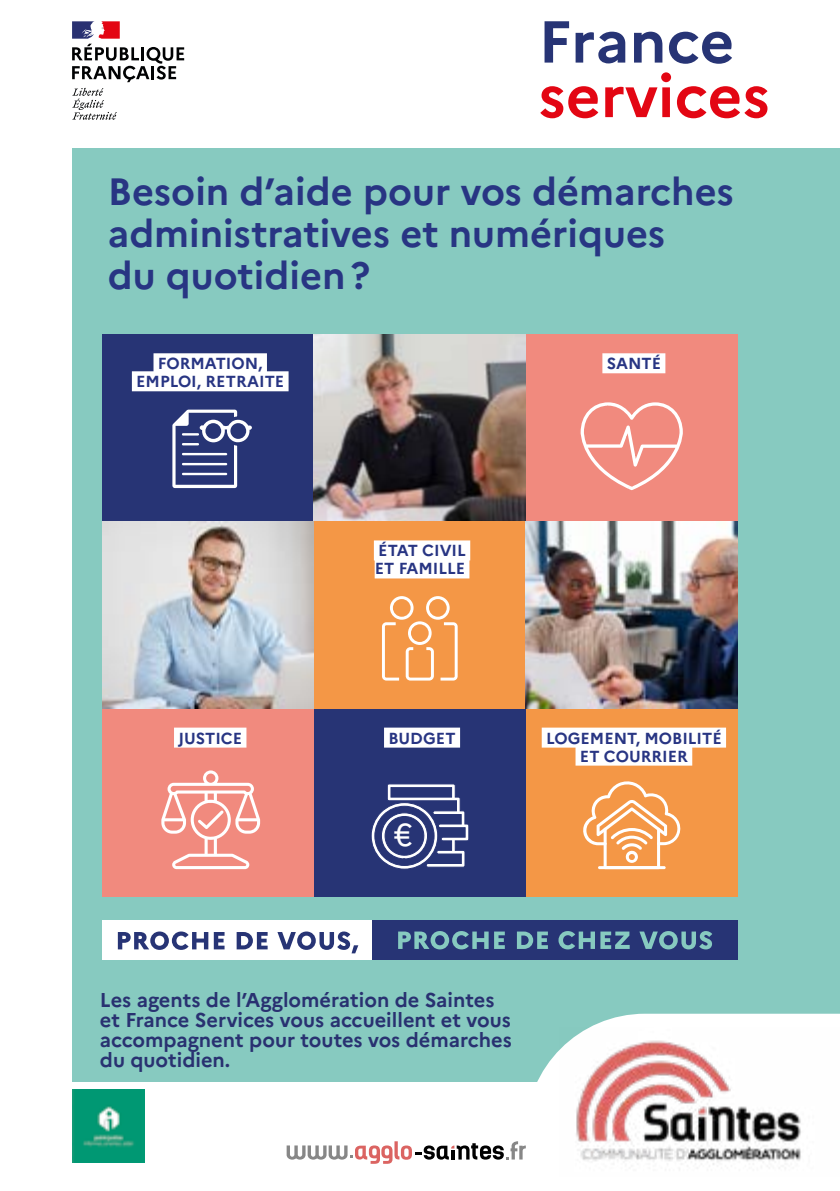
<style>
.page{position:relative;width:840px;height:1191px;background:#fff}
.page>*{position:absolute;margin:0;border:0;box-sizing:border-box;transform-origin:0 0}
.t1{font:700 59px "Marianne";color:#e30613}
.t2{font:700 59px "Marianne";color:#273475}
.t3{font:700 38px/42px "Marianne";color:#283583}
.t4{font:31.6px "Marianne";color:#fff}
.t5{font:700 20px/20px "Marianne";color:#293171}
.t6{font:700 16px/18px "Marianne";color:#283583;text-align:center}
</style>
<div class="page">
<div style="left:72px;top:149px;width:767px;height:950px;background:#87cac0"></div>
<div style="left:0;top:1082px;width:839px;height:109px;background:#fff"></div>
<img style="left:72px;top:1089px;width:73px;height:73px">
<svg style="left:525px;top:1013px;width:314px;height:136px;fill:#fff"></svg>
<img style="left:559px;top:1027px;width:280px;height:142px">
<svg style="left:286px;top:1141px;width:239px;height:22px"></svg>
<svg style="left:72px;top:88px;width:45px;height:32px"></svg>
<svg style="left:72px;top:21px;width:112px;height:61px"></svg>
<div style="left:371px;top:920px;width:366px;height:39px;background:#273475"></div>
<svg style="left:398px;top:931px;width:90px;height:18px"></svg>
<svg style="left:494px;top:931px;width:10px;height:18px"></svg>
<svg style="left:516px;top:931px;width:31px;height:18px"></svg>
<svg style="left:558px;top:931px;width:36px;height:18px"></svg>
<svg style="left:600px;top:931px;width:29px;height:18px"></svg>
<svg style="left:639px;top:931px;width:73px;height:18px"></svg>
<div style="left:102px;top:920px;width:269px;height:39px;background:#fff"></div>
<svg style="left:118px;top:931px;width:90px;height:19px"></svg>
<svg style="left:214px;top:932px;width:10px;height:17px"></svg>
<svg style="left:236px;top:932px;width:31px;height:17px"></svg>
<svg style="left:277px;top:931px;width:81px;height:22px"></svg>
<div style="left:102px;top:334px;width:212px;height:188px;background:#273475"></div>
<div style="left:153px;top:353px;width:114px;height:20px;background:#fff"></div>
<div style="left:132px;top:371px;width:156px;height:20px;background:#fff"></div>
<img style="left:314px;top:334px;width:211px;height:188px">
<div style="left:525px;top:334px;width:212px;height:188px;background:#f18a7e"></div>
<div style="left:602px;top:353px;width:63px;height:20px;background:#fff"></div>
<img style="left:102px;top:522px;width:212px;height:187px">
<div style="left:314px;top:522px;width:211px;height:187px;background:#f49746"></div>
<div style="left:373px;top:540px;width:97px;height:20px;background:#fff"></div>
<div style="left:374px;top:558px;width:95px;height:20px;background:#fff"></div>
<img style="left:525px;top:522px;width:212px;height:187px">
<div style="left:102px;top:709px;width:212px;height:187px;background:#f18a7e"></div>
<div style="left:174px;top:727px;width:72px;height:20px;background:#fff"></div>
<div style="left:314px;top:709px;width:211px;height:187px;background:#273475"></div>
<div style="left:384px;top:727px;width:76px;height:20px;background:#fff"></div>
<div style="left:525px;top:709px;width:212px;height:187px;background:#f49746"></div>
<div style="left:541px;top:727px;width:184px;height:20px;background:#fff"></div>
<div style="left:575px;top:745px;width:116px;height:20px;background:#fff"></div>
<svg style="left:172px;top:409px;width:80px;height:80px"></svg>
<hr style="left:182px;top:453px;width:45px;height:2px;background:#fff">
<hr style="left:182px;top:463px;width:45px;height:2px;background:#fff">
<hr style="left:182px;top:473px;width:45px;height:2px;background:#fff">
<svg style="left:583px;top:781px;width:97px;height:88px"></svg>
<svg style="left:382px;top:596px;width:75px;height:84px"></svg>
<svg style="left:580px;top:402px;width:103px;height:88px"></svg>
<svg style="left:161px;top:770px;width:99px;height:99px"></svg>
<svg style="left:371px;top:784px;width:98px;height:85px"></svg>
<h1 class="t2" style="left:538px;top:-4px;width:197px">France</h1>
<h1 class="t1" style="left:538px;top:50px;width:233px">services</h1>
<h2 class="t3" style="left:108px;top:168px;width:627px">Besoin d’aide pour vos démarches administratives et numériques<br>du quotidien ?</h2>
<p class="t6" style="left:136px;top:353px;width:149px">FORMATION,<br>EMPLOI, RETRAITE</p>
<p class="t6" style="left:606px;top:353px;width:56px">SANTÉ</p>
<p class="t6" style="left:374px;top:540px;width:93px;text-align:left">ÉTAT CIVIL<br>ET FAMILLE</p>
<p class="t6" style="left:178px;top:727px;width:65px">JUSTICE</p>
<p class="t6" style="left:388px;top:727px;width:69px">BUDGET</p>
<p class="t6" style="left:545px;top:727px;width:177px">LOGEMENT, MOBILITÉ<br>ET COURRIER</p>
<h3 class="t4" style="left:393px;top:811px;width:21px">€</h3>
<p class="t5" style="left:100px;top:988px;width:413px">Les agents de l’Agglomération de Saintes et France Services vous accueillent et vous accompagnent pour toutes vos démarches du quotidien.</p>
</div>
